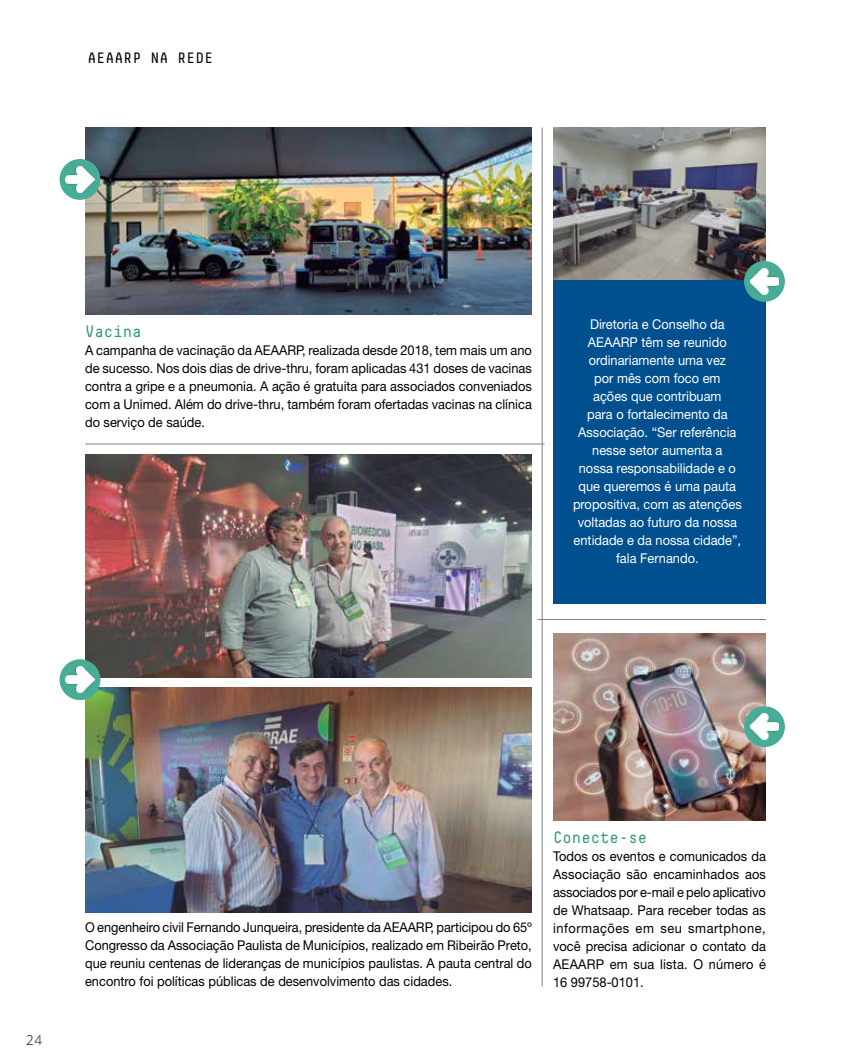
<style>
.page{position:relative;width:851px;height:1063px;background:#fff}
.page>*{position:absolute;margin:0;border:0;box-sizing:border-box;transform-origin:0 0}
.t1{font:16.5px "Decima Mono Pro";color:#2b9866;scale:.95 1}
.t2{font:15px "Decima Mono Pro";color:#000}
.t3{font:13.5px/18px "Helvetica Neue LT Std";color:#000;text-align:justify;scale:.95 1}
.t4{font:13.5px/18px "Helvetica Neue LT Std";color:#fff;text-align:center;scale:.95 1}
.t5{font:300 13.5px "Open Sans";color:#000}
</style>
<div class="page">
<img style="left:85px;top:128px;width:446px;height:187px">
<div style="left:553px;top:128px;width:212px;height:476px;background:#00508f"></div>
<img style="left:85px;top:454px;width:446px;height:224px">
<img style="left:85px;top:688px;width:446px;height:224px">
<div style="left:60px;top:159px;width:40px;height:41px;background:#48ad96;border-radius:50%"></div>
<img style="left:65px;top:167px;width:29px;height:25px">
<hr style="left:85px;top:444px;width:459px;height:1px;background:#808285">
<hr style="left:541px;top:128px;width:1px;height:858px;background:#808285">
<hr style="left:537px;top:619px;width:228px;height:1px;background:#808285">
<div style="left:60px;top:659px;width:40px;height:41px;background:#48ad96;border-radius:50%"></div>
<img style="left:65px;top:667px;width:29px;height:26px">
<img style="left:553px;top:633px;width:212px;height:187px">
<div style="left:744px;top:706px;width:40px;height:41px;background:#48ad96;border-radius:50%"></div>
<img style="left:750px;top:714px;width:28px;height:25px">
<img style="left:553px;top:128px;width:212px;height:152px">
<div style="left:744px;top:261px;width:40px;height:41px;background:#48ad96;border-radius:50%"></div>
<img style="left:750px;top:269px;width:28px;height:25px">
<p class="t2" style="left:87px;top:50px;width:127px">AEAARP NA REDE</p>
<p class="t1" style="left:85px;top:322px;width:61px">Vacina</p>
<p class="t3" style="left:85px;top:341px;width:472px">A campanha de vacinação da AEAARP, realizada desde 2018, tem mais um ano de sucesso. Nos dois dias de drive-thru, foram aplicadas 431 doses de vacinas contra a gripe e a pneumonia. A ação é gratuita para associados conveniados com a Unimed. Além do drive-thru, também foram ofertadas vacinas na clínica do serviço de saúde.</p>
<p class="t4" style="left:573px;top:315px;width:179px">Diretoria e Conselho da<br>AEAARP têm se reunido ordinariamente uma vez<br>por mês com foco em<br>ações que contribuam<br>para o fortalecimento da<br>Associação. “Ser referência nesse setor aumenta a<br>nossa responsabilidade e o que queremos é uma pauta propositiva, com as atenções voltadas ao futuro da nossa entidade e da nossa cidade”, fala Fernando.</p>
<p class="t5" style="left:26px;top:1031px;width:18px">24</p>
<p class="t3" style="left:85px;top:918px;width:472px">O engenheiro civil Fernando Junqueira, presidente da AEAARP, participou do 65º Congresso da Associação Paulista de Municípios, realizado em Ribeirão Preto, que reuniu centenas de lideranças de municípios paulistas. A pauta central do encontro foi políticas públicas de desenvolvimento das cidades.</p>
<p class="t1" style="left:553px;top:828px;width:100px">Conecte-se</p>
<p class="t3" style="left:553px;top:847px;width:225px">Todos os eventos e comunicados da Associação são encaminhados aos associados por e-mail e pelo aplicativo de Whatsaap. Para receber todas as informações em seu smartphone, você precisa adicionar o contato da AEAARP em sua lista. O número é 16 99758-0101.</p>
</div>
